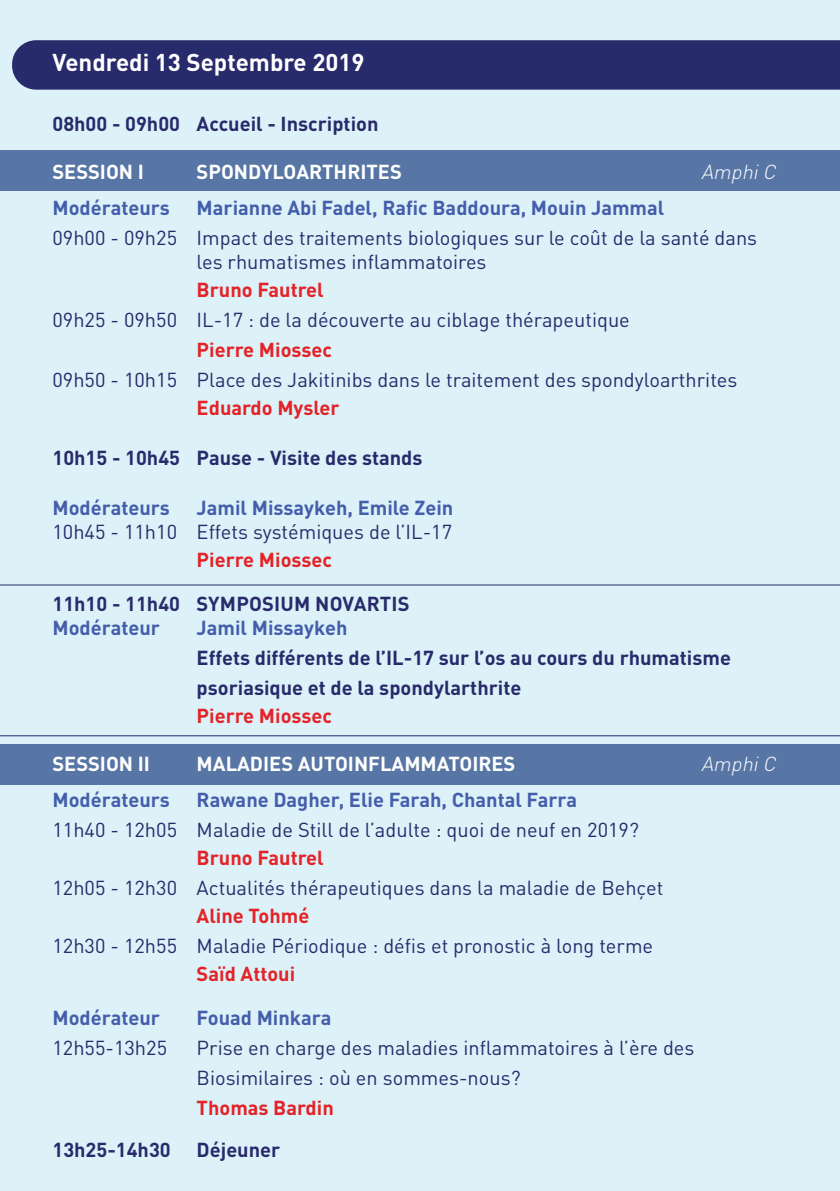
<style>
.page{position:relative;width:840px;height:1191px;background:#fff}
.page>*{position:absolute;margin:0;border:0;box-sizing:border-box;transform-origin:0 0}
.t1{font:700 24px "DIN Pro";color:#fff}
.t2{font:20px/24px "DIN Pro";color:#282b6b}
.t3{font:700 20px/30px "DIN Pro";color:#282b6b}
.t4{font:700 20px "DIN Pro";color:#455eab}
.t5{font:700 20px "DIN Pro";color:#e32327}
.t6{font:700 20px "DIN Pro";color:#fff}
.t7{font:italic 300 20px "DIN Pro";color:#fff}
</style>
<div class="page">
<div style="left:0;top:0;width:839px;height:1191px;background:#dcf1f8"></div>
<div style="left:12px;top:40px;width:827px;height:50px;background:#282b6b"></div>
<div style="left:0;top:150px;width:839px;height:41px;background:#5776a5"></div>
<div style="left:0;top:744px;width:839px;height:40px;background:#5776a5"></div>
<hr style="left:0;top:584px;width:839px;height:1px;background:#282b6b">
<hr style="left:0;top:735px;width:839px;height:1px;background:#282b6b">
<p class="t1" style="left:52px;top:46px;width:313px">Vendredi 13 Septembre 2019</p>
<p class="t3" style="left:52px;top:108px;width:327px">08h00 - 09h00 Accueil - Inscription</p>
<p class="t6" style="left:52px;top:158px;width:93px">SESSION I</p>
<p class="t6" style="left:196px;top:158px;width:207px">SPONDYLOARTHRITES</p>
<p class="t7" style="left:700px;top:158px;width:81px">AmphiC</p>
<p class="t4" style="left:52px;top:194px;width:119px">Modérateurs</p>
<p class="t4" style="left:196px;top:194px;width:469px">Marianne Abi Fadel, Rafic Baddoura, Mouin Jammal</p>
<p class="t2" style="left:196px;top:225px;width:561px;text-indent:-144px">09h00 - 09h25 Impact des traitements biologiques sur le coût de la santé dans les rhumatismes inflammatoires</p>
<p class="t5" style="left:196px;top:276px;width:128px">Bruno Fautrel</p>
<p class="t2" style="left:52px;top:307px;width:578px">09h25 - 09h50 IL-17 : de la découverte au ciblage thérapeutique</p>
<p class="t5" style="left:196px;top:336px;width:137px">Pierre Miossec</p>
<p class="t2" style="left:52px;top:367px;width:686px">09h50 - 10h15 Place des Jakitinibs dans le traitement des spondyloarthrites</p>
<p class="t5" style="left:196px;top:394px;width:144px">Eduardo Mysler</p>
<p class="t3" style="left:52px;top:442px;width:371px">10h15 - 10h45 Pause - Visite des stands</p>
<p class="t4" style="left:52px;top:494px;width:119px">Modérateurs</p>
<p class="t4" style="left:196px;top:494px;width:258px">Jamil Missaykeh, Emile Zein</p>
<p class="t2" style="left:52px;top:519px;width:401px">10h45 - 11h10 Effets systémiques de l’IL-17</p>
<p class="t5" style="left:196px;top:546px;width:137px">Pierre Miossec</p>
<p class="t3" style="left:52px;top:588px;width:358px">11h10 - 11h40 SYMPOSIUM NOVARTIS</p>
<p class="t4" style="left:52px;top:614px;width:109px">Modérateur</p>
<p class="t4" style="left:196px;top:614px;width:152px">Jamil Missaykeh</p>
<p class="t3" style="left:196px;top:642px;width:535px">Effets différents de l’IL-17 sur l’os au cours du rhumatisme psoriasique et de la spondylarthrite</p>
<p class="t5" style="left:196px;top:702px;width:137px">Pierre Miossec</p>
<p class="t6" style="left:52px;top:750px;width:99px">SESSION II</p>
<p class="t6" style="left:196px;top:750px;width:320px">MALADIES AUTOINFLAMMATOIRES</p>
<p class="t7" style="left:700px;top:750px;width:81px">AmphiC</p>
<p class="t4" style="left:52px;top:786px;width:119px">Modérateurs</p>
<p class="t4" style="left:196px;top:786px;width:382px">Rawane Dagher, Elie Farah, Chantal Farra</p>
<p class="t2" style="left:52px;top:817px;width:587px">11h40 - 12h05 Maladie de Still de l’adulte : quoi de neuf en 2019?</p>
<p class="t5" style="left:196px;top:844px;width:128px">Bruno Fautrel</p>
<p class="t2" style="left:52px;top:875px;width:612px">12h05 - 12h30 Actualités thérapeutiques dans la maladie de Behçet</p>
<p class="t5" style="left:196px;top:902px;width:114px">Aline Tohmé</p>
<p class="t2" style="left:52px;top:933px;width:602px">12h30 - 12h55 Maladie Périodique : défis et pronostic à long terme</p>
<p class="t5" style="left:196px;top:960px;width:100px">Saïd Attoui</p>
<p class="t4" style="left:52px;top:1004px;width:109px">Modérateur</p>
<p class="t4" style="left:196px;top:1004px;width:136px">Fouad Minkara</p>
<p class="t2" style="left:52px;top:1035px;width:116px">12h55-13h25</p>
<p class="t2" style="left:196px;top:1032px;width:499px;line-height:30px">Prise en charge des maladies inflammatoires à l’ère des<br>Biosimilaires : où en sommes-nous?</p>
<p class="t5" style="left:196px;top:1094px;width:139px">Thomas Bardin</p>
<p class="t3" style="left:52px;top:1134px;width:120px">13h25-14h30</p>
<p class="t3" style="left:196px;top:1134px;width:85px">Déjeuner</p>
</div>
